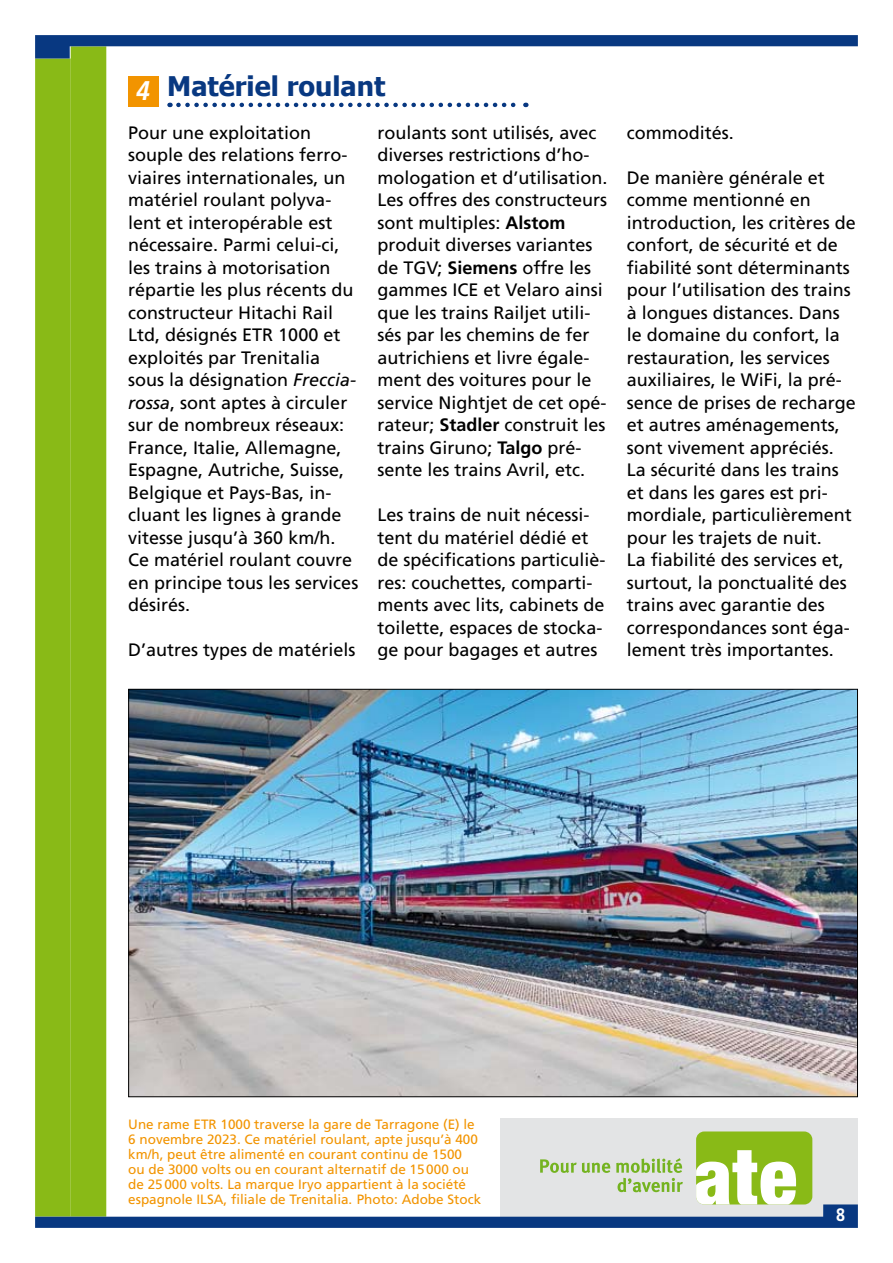
<style>
.page{position:relative;width:893px;height:1263px;background:#fff}
.page>*{position:absolute;margin:0;border:0;box-sizing:border-box;transform-origin:0 0}
.t1{font:700 27px "Tahoma";color:#083881}
.t2{font:18px/22.5px "Frutiger";color:#000}
.t3{font:700 18px "Frutiger";color:#fff;scale:.9 1}
.t4{font:13.5px/15px "Frutiger";color:#f29400}
.s1{font-family:"Frutiger";font-style:italic;color:#fff}
.s2{font-style:italic}
.s3{font-weight:700}
</style>
<div class="page">
<div style="left:35px;top:58px;width:36px;height:1158px;background:#89ba17"></div>
<div style="left:71px;top:46px;width:35px;height:1170px;background:#89ba17"></div>
<svg style="left:35px;top:35px;width:823px;height:24px"></svg>
<div style="left:501px;top:1118px;width:357px;height:110px;background:#e3e4e5"></div>
<div style="left:696px;top:1131px;width:116px;height:73px;background:#89ba17;border-radius:8px"></div>
<svg style="left:35px;top:1150px;width:823px;height:78px"></svg>
<svg style="left:178px;top:103px;width:348px;height:4px"></svg>
<div style="left:128px;top:76px;width:31px;height:31px;background:#f29400"></div>
<img style="left:130px;top:691px;width:726px;height:404px">
<h1 class="t1" style="left:136px;top:67px;width:251px"><span class="s1">4</span> Matériel roulant</h1>
<p class="t2" style="left:128px;top:121px;width:232px">Pour une exploitation souple des relations ferro&shy;viaires internationales, un matériel roulant polyva&shy;lent et interopérable est nécessaire. Parmi celui-ci, les trains à motorisation répartie les plus récents du constructeur Hitachi Rail<br>Ltd, désignés ETR 1000 et exploités par Trenitalia sous la désignation <span class="s2">Freccia&shy;rossa</span>, sont aptes à circuler sur de nombreux réseaux:<br>France, Italie, Allemagne,<br>Espagne, Autriche, Suisse,<br>Belgique et Pays-Bas, in&shy;cluant les lignes à grande vitesse jusqu’à 360 km/h.<br>Ce matériel roulant couvre en principe tous les services désirés.</p>
<p class="t2" style="left:128px;top:639px;width:229px">D’autres types de matériels</p>
<p class="t2" style="left:377px;top:121px;width:232px">roulants sont utilisés, avec diverses restrictions d’ho&shy;mologation et d’utilisation.<br>Les offres des constructeurs sont multiples: <span class="s3">Alstom </span>produit diverses variantes de TGV; <span class="s3">Siemens</span> offre les gammes ICE et Velaro ainsi que les trains Railjet utili&shy;sés par les chemins de fer autrichiens et livre égale&shy;ment des voitures pour le service Nightjet de cet opé&shy;rateur; <span class="s3">Stadler</span> construit les trains Giruno; <span class="s3">Talgo</span> pré&shy;sente les trains Avril, etc.</p>
<p class="t2" style="left:377px;top:504px;width:230px">Les trains de nuit nécessi&shy;tent du matériel dédié et de spécifications particuliè&shy;res: couchettes, comparti&shy;ments avec lits, cabinets de toilette, espaces de stocka&shy;ge pour bagages et autres</p>
<p class="t2" style="left:627px;top:121px;width:109px">commodités.</p>
<p class="t2" style="left:627px;top:166px;width:231px">De manière générale et comme mentionné en introduction, les critères de confort, de sécurité et de fiabilité sont déterminants pour l’utilisation des trains à longues distances. Dans le domaine du confort, la restauration, les services auxiliaires, le WiFi, la pré&shy;sence de prises de recharge et autres aménagements, sont vivement appréciés.<br>La sécurité dans les trains et dans les gares est pri&shy;mordiale, particulièrement pour les trajets de nuit.<br>La fiabilité des services et, surtout, la ponctualité des trains avec garantie des correspondances sont éga&shy;lement très importantes.</p>
<p class="t4" style="left:128px;top:1117px;width:354px">Une rame ETR 1000 traverse la gare de Tarragone (E) le 6 novembre 2023. Ce matériel roulant, apte jusqu’à 400 km/h, peut être alimenté en courant continu de 1500 ou de 3000 volts ou en courant alternatif de 15000 ou de 25000 volts. La marque Iryo appartient à la société espagnole ILSA, filiale de Trenitalia. Photo: Adobe Stock</p>
<p class="t3" style="left:836px;top:1204px;width:12px">8</p>
</div>
